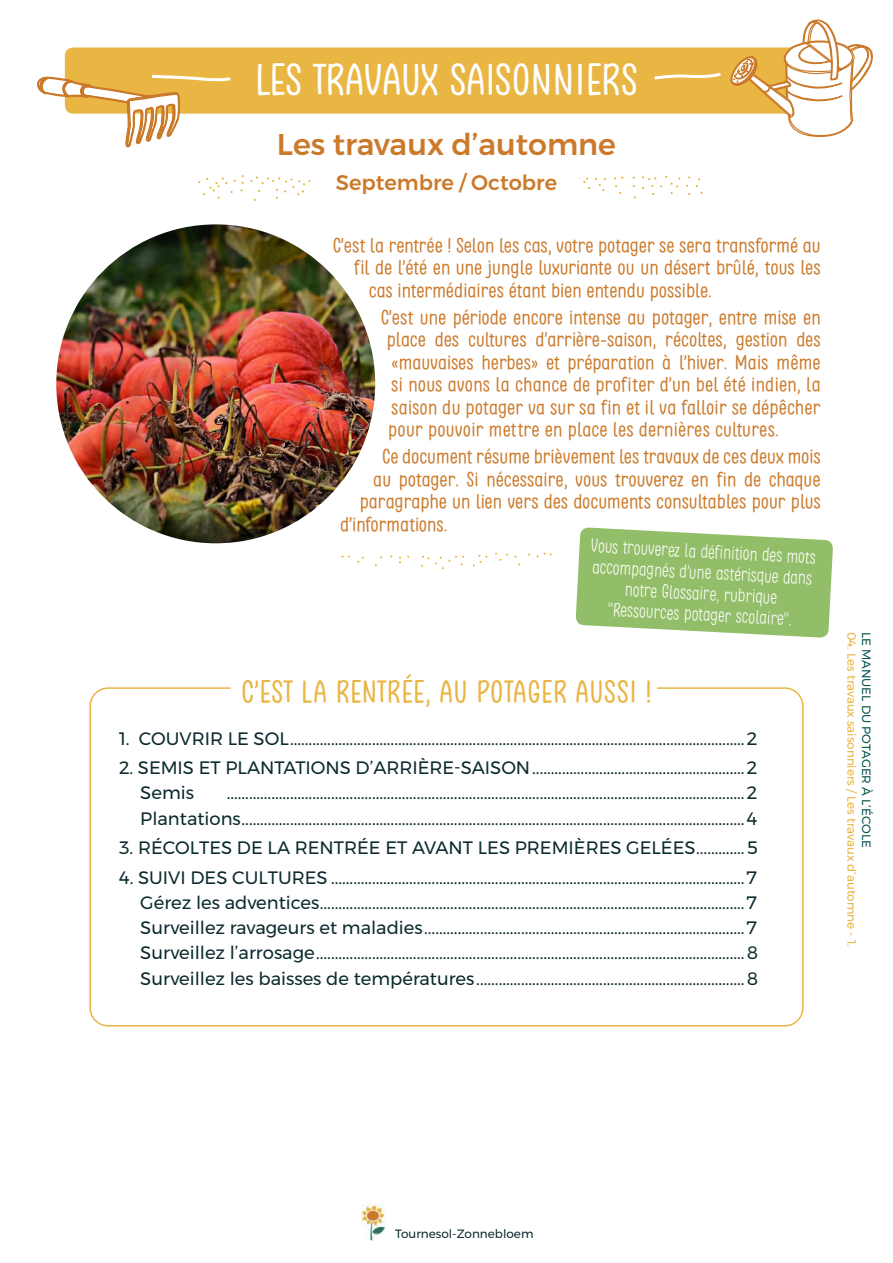
<style>
.page{position:relative;width:893px;height:1263px;background:#fff}
.page>*{position:absolute;margin:0;border:0;box-sizing:border-box;transform-origin:0 0}
.t1{font:42px "Clambake October Six";color:#fff}
.t2{font:30px "Clambake October Six";letter-spacing:.02em;color:#e9b543}
.t3{font:500 30px "Montserrat";color:#cb7a2b}
.t4{font:500 21px "Montserrat";color:#cb7a2b}
.t5{font:19.5px/22.5px "Clambake October Six";color:#cb7a2b;text-align:justify}
.t6{font:18px/25.2px "Montserrat";color:#0c2b2e}
.t7{font:300 18px/21px "Clambake October Six";color:#fff;text-align:center}
.t8{font:12px "Montserrat";color:#e9b543}
.t9{font:12px "Montserrat";color:#0a5650}
.t10{font:12px "Montserrat";color:#0c2b2e}
</style>
<div class="page">
<img style="left:362px;top:1205px;width:24px;height:36px">
<div style="left:65px;top:47px;width:765px;height:67px;background:#e9b543;border-radius:9px"></div>
<img style="left:56px;top:224px;width:319px;height:319px;border-radius:159px">
<svg style="left:495px;top:553px;width:13px;height:8px"></svg>
<svg style="left:341px;top:555px;width:9px;height:3px"></svg>
<svg style="left:357px;top:557px;width:7px;height:6px"></svg>
<svg style="left:473px;top:555px;width:14px;height:11px"></svg>
<svg style="left:421px;top:556px;width:43px;height:13px"></svg>
<svg style="left:579px;top:177px;width:27px;height:21px"></svg>
<svg style="left:250px;top:177px;width:61px;height:24px"></svg>
<svg style="left:37px;top:47px;width:207px;height:152px"></svg>
<svg style="left:642px;top:19px;width:231px;height:177px"></svg>
<div style="left:89px;top:687px;width:714px;height:339px;border:2px solid #e9b543;border-radius:18px"></div>
<svg style="left:575px;top:527px;width:258px;height:111px;background:#a1c67d"></svg>
<h1 class="t1" style="left:255px;top:56px;width:384px">LES TRAVAUX SAISONNIERS</h1>
<h2 class="t3" style="left:277px;top:121px;width:341px">Les travaux d’automne</h2>
<p class="t4" style="left:336px;top:166px;width:223px">Septembre / Octobre</p>
<p class="t5" style="left:333px;top:234px;width:489px">C’est la rentrée ! Selon les cas, votre potager se sera transformé au</p>
<p class="t5" style="left:354px;top:257px;width:468px">fil de l’été en une jungle luxuriante ou un désert brûlé, tous les</p>
<p class="t5" style="left:369px;top:279px;width:344px">cas intermédiaires étant bien entendu possible.</p>
<p class="t5" style="left:387px;top:306px;width:435px;text-indent:-6px">C’est une période encore intense au potager, entre mise en place des cultures d’arrière-saison, récoltes, gestion des «mauvaises herbes» et préparation à l’hiver. Mais même si nous avons la chance de profiter d’un bel été indien, la saison du potager va sur sa fin et il va falloir se dépêcher pour pouvoir mettre en place les dernières cultures.</p>
<p class="t5" style="left:382px;top:445px;width:440px">Ce document résume brièvement les travaux de ces deux mois</p>
<p class="t5" style="left:373px;top:468px;width:449px">au potager. Si nécessaire, vous trouverez en fin de chaque</p>
<p class="t5" style="left:360px;top:490px;width:462px">paragraphe un lien vers des documents consultables pour plus</p>
<p class="t5" style="left:340px;top:513px;width:109px">d’informations.</p>
<p class="t7" style="left:591px;top:535px;width:227px;rotate:3deg">Vous trouverez la définition des mots accompagnés d’une astérisque dans notre Glossaire, rubrique “Ressources potager scolaire”.</p>
<h2 class="t2" style="left:241px;top:675px;width:412px">C’EST LA RENTRÉE, AU POTAGER AUSSI !</h2>
<p class="t6" style="left:119px;top:725px;width:640px">1. COUVRIR LE SOL..........................................................................................................................2</p>
<p class="t6" style="left:140px;top:755px;width:618px;text-indent:-21px">2. SEMIS ET PLANTATIONS D’ARRIÈRE-SAISON.........................................................2<br>Semis</p>
<p class="t6" style="left:140px;top:780px;width:619px;text-align:right">...........................................................................................................................................2<br>Plantations.......................................................................................................................................4</p>
<p class="t6" style="left:119px;top:835px;width:640px">3. RÉCOLTES DE LA RENTRÉE ET AVANT LES PREMIÈRES GELÉES.............5</p>
<p class="t6" style="left:140px;top:864px;width:619px;text-align:justify;text-indent:-21px">4. SUIVI DES CULTURES ...............................................................................................................7<br>Gérez les adventices..................................................................................................................7<br>Surveillez ravageurs et maladies......................................................................................7<br>Surveillez l’arrosage...................................................................................................................8<br>Surveillez les baisses de températures........................................................................8</p>
<p class="t8" style="left:861px;top:631px;width:317px;rotate:90deg">04. Les travaux saisonniers / Les travaux d’automne - 1.</p>
<p class="t9" style="left:876px;top:631px;width:218px;rotate:90deg">LE MANUEL DU POTAGER À L’ÉCOLE</p>
<p class="t10" style="left:395px;top:1225px;width:140px">Tournesol-Zonnebloem</p>
</div>
